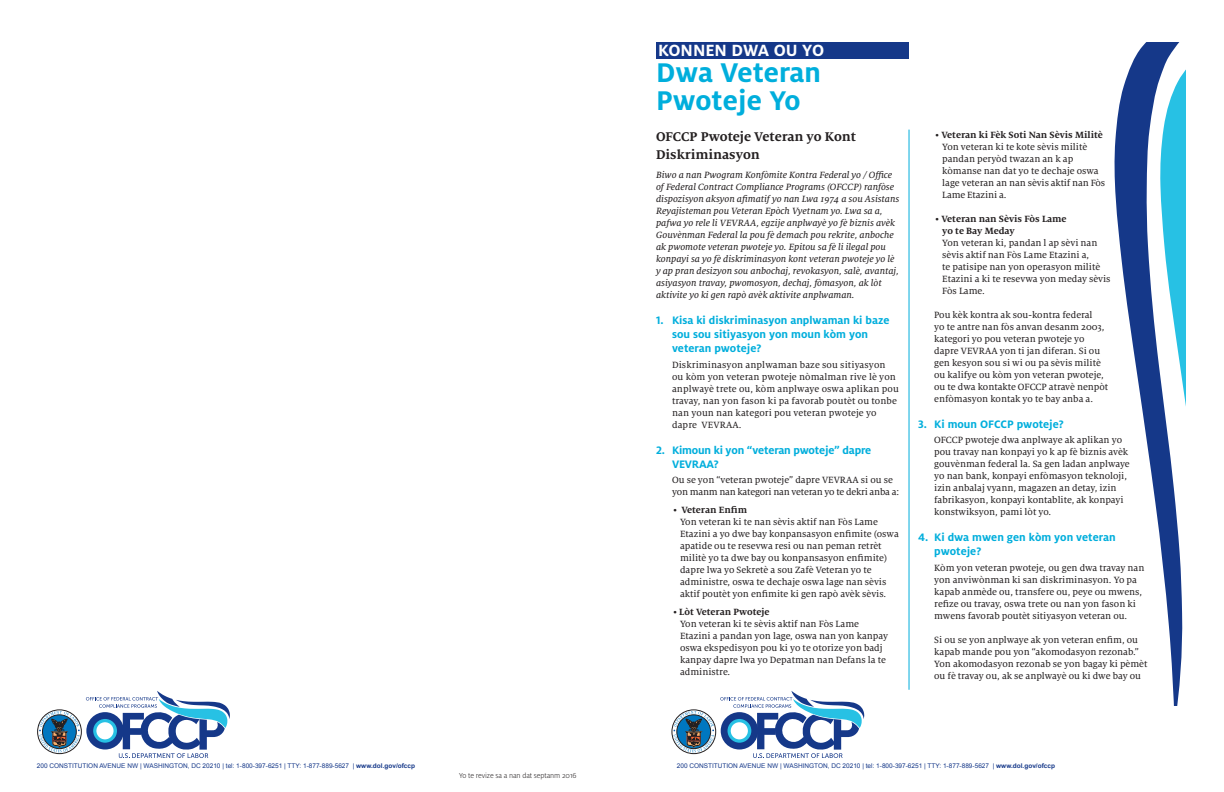
<style>
.page{position:relative;width:1224px;height:792px;background:#fff}
.page>*{position:absolute;margin:0;border:0;box-sizing:border-box;transform-origin:0 0}
.t1{font:700 30px/28px "Milo OT";color:#00aedc}
.t2{font:700 18px "Milo OT";color:#fff}
.t3{font:700 14px "Milo Serif OT";color:#231f20}
.t4{font:700 12px/14px "Milo OT";color:#00aedc}
.TABS_Body_text{font:10px "Milo Serif OT Text";color:#231f20}
.BUllets{font:10px "Milo Serif OT Text";color:#231f20}
.Itlaic{font:10px "Milo Serif OT Text Ita";color:#231f20}
.BUllets-2{font:700 10px/12px "Milo Serif OT";color:#231f20}
.TABS_Body_text-2{font:10px "Milo Serif OT Text";letter-spacing:-.02em;color:#231f20}
.t5{font:300 8px "Milo OT";letter-spacing:-.01em;color:#231f20}
.t6{font:6.5px "Arial";color:#153889}
.s1{font-style:inherit}
.s2{font-weight:700}
.s3{font-family:"Milo Serif OT Text";font-weight:400}
</style>
<div class="page">
<svg style="left:1114px;top:47px;width:72px;height:659px"></svg>
<hr style="left:909px;top:130px;width:1px;height:560px;background:#00aedc">
<div style="left:672px;top:710px;width:44px;height:44px;border:1px solid #231f20;border-radius:50%"></div>
<svg style="left:674px;top:711px;width:40px;height:41px"></svg>
<svg style="left:720px;top:691px;width:144px;height:67px"></svg>
<div style="left:656px;top:42px;width:253px;height:16px;background:#153889"></div>
<svg style="left:86px;top:691px;width:144px;height:67px"></svg>
<div style="left:37px;top:710px;width:45px;height:44px;border:1px solid #231f20;border-radius:50%"></div>
<svg style="left:39px;top:711px;width:41px;height:41px"></svg>
<p class="t6" style="left:37px;top:761px;width:380px">200 CONSTITUTION AVENUE NW | WASHINGTON, DC 20210 | tel: 1-800-397-6251 | <span class="s1">TTY</span>: 1-877-889-5627 | <span class="s2">www.dol.gov/ofccp</span></p>
<p class="t5" style="left:459px;top:771px;width:119px">Yo te revize sa a nan dat septanm 2016</p>
<h1 class="t2" style="left:658px;top:40px;width:168px">KONNEN DWA OU YO</h1>
<h1 class="t1" style="left:656px;top:59px;width:166px">Dwa Veteran<br>Pwoteje Yo</h1>
<h2 class="t3" style="left:656px;top:128px;width:201px">OFCCP Pwoteje Veteran yo Kont</h2>
<h2 class="BUllets-2" style="left:935px;top:128px;width:169px"><span class="s3">•</span> Veteran ki Fèk Soti Nan Sèvis Militè</h2>
<h2 class="t3" style="left:656px;top:146px;width:105px">Diskriminasyon</h2>
<p class="Itlaic" style="left:656px;top:169px;width:238px">Biwo a nan Pwogram Konfòmite Kontra Federal yo / Office</p>
<p class="Itlaic" style="left:656px;top:181px;width:240px">of Federal Contract Compliance Programs (OFCCP) ranfòse</p>
<p class="Itlaic" style="left:656px;top:193px;width:245px">dispozisyon aksyon afimatif yo nan Lwa 1974 a sou Asistans</p>
<p class="Itlaic" style="left:656px;top:205px;width:228px">Reyajisteman pou Veteran Epòch Vyetnam yo. Lwa sa a,</p>
<p class="Itlaic" style="left:656px;top:217px;width:240px">pafwa yo rele li VEVRAA, egzije anplwayè yo fè biznis avèk</p>
<p class="Itlaic" style="left:656px;top:229px;width:239px">Gouvènman Federal la pou fè demach pou rekrite, anboche</p>
<p class="Itlaic" style="left:656px;top:241px;width:231px">ak pwomote veteran pwoteje yo. Epitou sa fè li ilegal pou</p>
<p class="Itlaic" style="left:656px;top:253px;width:240px">konpayi sa yo fè diskriminasyon kont veteran pwoteje yo lè</p>
<p class="Itlaic" style="left:656px;top:265px;width:244px">y ap pran desizyon sou anbochaj, revokasyon, salè, avantaj,</p>
<p class="Itlaic" style="left:656px;top:277px;width:227px">asiyasyon travay, pwomosyon, dechaj, fòmasyon, ak lòt</p>
<p class="Itlaic" style="left:656px;top:289px;width:200px">aktivite yo ki gen rapò avèk aktivite anplwaman.</p>
<h3 class="t4" style="left:672px;top:313px;width:219px;text-indent:-16px">1. Kisa ki diskriminasyon anplwaman ki baze sou sou sitiyasyon yon moun kòm yon veteran pwoteje?</h3>
<p class="TABS_Body_text" style="left:672px;top:359px;width:215px">Diskriminasyon anplwaman baze sou sitiyasyon</p>
<p class="TABS_Body_text" style="left:672px;top:371px;width:225px">ou kòm yon veteran pwoteje nòmalman rive lè yon</p>
<p class="TABS_Body_text" style="left:672px;top:383px;width:228px">anplwayè trete ou, kòm anplwaye oswa aplikan pou</p>
<p class="TABS_Body_text" style="left:672px;top:395px;width:226px">travay, nan yon fason ki pa favorab poutèt ou tonbe</p>
<p class="TABS_Body_text" style="left:672px;top:407px;width:206px">nan youn nan kategori pou veteran pwoteje yo</p>
<p class="TABS_Body_text" style="left:672px;top:419px;width:71px">dapre VEVRAA.</p>
<h3 class="t4" style="left:672px;top:443px;width:201px;text-indent:-16px">2. Kimoun ki yon “veteran pwoteje” dapre<br>VEVRAA?</h3>
<p class="TABS_Body_text" style="left:672px;top:475px;width:222px">Ou se yon “veteran pwoteje” dapre VEVRAA si ou se</p>
<p class="TABS_Body_text-2" style="left:672px;top:487px;width:228px">yon manm nan kategori nan veteran yo te dekri anba a:</p>
<p class="BUllets-2" style="left:673px;top:504px;width:75px"><span class="s3">•</span> Veteran Enfim</p>
<p class="BUllets" style="left:680px;top:517px;width:199px">Yon veteran ki te nan sèvis aktif nan Fòs Lame</p>
<p class="BUllets" style="left:680px;top:529px;width:220px">Etazini a yo dwe bay konpansasyon enfimite (oswa</p>
<p class="BUllets" style="left:680px;top:541px;width:203px">apatide ou te resevwa resi ou nan peman retrèt</p>
<p class="BUllets" style="left:680px;top:553px;width:209px">militè yo ta dwe bay ou konpansasyon enfimite)</p>
<p class="BUllets" style="left:680px;top:565px;width:193px">dapre lwa yo Sekretè a sou Zafè Veteran yo te</p>
<p class="BUllets" style="left:680px;top:577px;width:208px">administre, oswa te dechaje oswa lage nan sèvis</p>
<p class="BUllets" style="left:680px;top:589px;width:208px">aktif poutèt yon enfimite ki gen rapò avèk sèvis.</p>
<p class="BUllets-2" style="left:673px;top:606px;width:98px"><span class="s3">•</span> Lòt Veteran Pwoteje</p>
<p class="BUllets" style="left:680px;top:619px;width:180px">Yon veteran ki te sèvis aktif nan Fòs Lame</p>
<p class="BUllets" style="left:680px;top:631px;width:209px">Etazini a pandan yon lage, oswa nan yon kanpay</p>
<p class="BUllets" style="left:680px;top:643px;width:204px">oswa ekspedisyon pou ki yo te otorize yon badj</p>
<p class="BUllets" style="left:680px;top:655px;width:207px">kanpay dapre lwa yo Depatman nan Defans la te</p>
<p class="BUllets" style="left:680px;top:667px;width:52px">administre.</p>
<p class="BUllets" style="left:942px;top:141px;width:146px">Yon veteran ki te kote sèvis militè</p>
<p class="BUllets" style="left:942px;top:153px;width:133px">pandan peryòd twazan an k ap</p>
<p class="BUllets" style="left:942px;top:165px;width:158px">kòmanse nan dat yo te dechaje oswa</p>
<p class="BUllets" style="left:942px;top:177px;width:165px">lage veteran an nan sèvis aktif nan Fòs</p>
<p class="BUllets" style="left:942px;top:189px;width:66px">Lame Etazini a.</p>
<h2 class="BUllets-2" style="left:942px;top:212px;width:126px;text-indent:-7px"><span class="s3">•</span> Veteran nan Sèvis Fòs Lame yo te Bay Meday</h2>
<p class="BUllets" style="left:942px;top:237px;width:157px">Yon veteran ki, pandan l ap sèvi nan</p>
<p class="BUllets" style="left:942px;top:249px;width:149px">sèvis aktif nan Fòs Lame Etazini a,</p>
<p class="BUllets" style="left:942px;top:261px;width:160px">te patisipe nan yon operasyon militè</p>
<p class="BUllets" style="left:942px;top:273px;width:170px">Etazini a ki te resevwa yon meday sèvis</p>
<p class="BUllets" style="left:942px;top:285px;width:44px">Fòs Lame.</p>
<p class="TABS_Body_text" style="left:934px;top:309px;width:160px">Pou kèk kontra ak sou-kontra federal</p>
<p class="TABS_Body_text" style="left:934px;top:321px;width:172px">yo te antre nan fòs anvan desanm 2003,</p>
<p class="TABS_Body_text" style="left:934px;top:333px;width:152px">kategori yo pou veteran pwoteje yo</p>
<p class="TABS_Body_text" style="left:934px;top:345px;width:167px">dapre VEVRAA yon ti jan diferan. Si ou</p>
<p class="TABS_Body_text" style="left:934px;top:357px;width:168px">gen kesyon sou si wi ou pa sèvis militè</p>
<p class="TABS_Body_text" style="left:934px;top:369px;width:171px">ou kalifye ou kòm yon veteran pwoteje,</p>
<p class="TABS_Body_text" style="left:934px;top:381px;width:176px">ou te dwa kontakte OFCCP atravè nenpòt</p>
<p class="TABS_Body_text" style="left:934px;top:393px;width:160px">enfòmasyon kontak yo te bay anba a.</p>
<h3 class="t4" style="left:918px;top:417px;width:147px">3. Ki moun OFCCP pwoteje?</h3>
<p class="TABS_Body_text" style="left:934px;top:435px;width:189px">OFCCP pwoteje dwa anplwaye ak aplikan yo</p>
<p class="TABS_Body_text" style="left:934px;top:447px;width:196px">pou travay nan konpayi yo k ap fè biznis avèk</p>
<p class="TABS_Body_text" style="left:934px;top:459px;width:197px">gouvènman federal la. Sa gen ladan anplwaye</p>
<p class="TABS_Body_text" style="left:934px;top:471px;width:194px">yo nan bank, konpayi enfòmasyon teknoloji,</p>
<p class="TABS_Body_text" style="left:934px;top:483px;width:184px">izin anbalaj vyann, magazen an detay, izin</p>
<p class="TABS_Body_text" style="left:934px;top:495px;width:191px">fabrikasyon, konpayi kontablite, ak konpayi</p>
<p class="TABS_Body_text" style="left:934px;top:507px;width:119px">konstwiksyon, pami lòt yo.</p>
<h3 class="t4" style="left:934px;top:530px;width:183px;text-indent:-16px">4. Ki dwa mwen gen kòm yon veteran pwoteje?</h3>
<p class="TABS_Body_text" style="left:934px;top:562px;width:212px">Kòm yon veteran pwoteje, ou gen dwa travay nan</p>
<p class="TABS_Body_text" style="left:934px;top:574px;width:204px">yon anviwònman ki san diskriminasyon. Yo pa</p>
<p class="TABS_Body_text" style="left:934px;top:586px;width:209px">kapab anmède ou, transfere ou, peye ou mwens,</p>
<p class="TABS_Body_text" style="left:934px;top:598px;width:203px">refize ou travay, oswa trete ou nan yon fason ki</p>
<p class="TABS_Body_text" style="left:934px;top:610px;width:195px">mwens favorab poutèt sitiyasyon veteran ou.</p>
<p class="TABS_Body_text" style="left:934px;top:634px;width:205px">Si ou se yon anplwaye ak yon veteran enfim, ou</p>
<p class="TABS_Body_text" style="left:934px;top:646px;width:206px">kapab mande pou yon “akomodasyon rezonab.”</p>
<p class="TABS_Body_text" style="left:934px;top:658px;width:215px">Yon akomodasyon rezonab se yon bagay ki pèmèt</p>
<p class="TABS_Body_text" style="left:934px;top:670px;width:208px">ou fè travay ou, ak se anplwayè ou ki dwe bay ou</p>
<p class="t6" style="left:677px;top:761px;width:380px">200 CONSTITUTION AVENUE NW | WASHINGTON, DC 20210 | tel: 1-800-397-6251 | <span class="s1">TTY</span>: 1-877-889-5627 | <span class="s2">www.dol.gov/ofccp</span></p>
</div>
